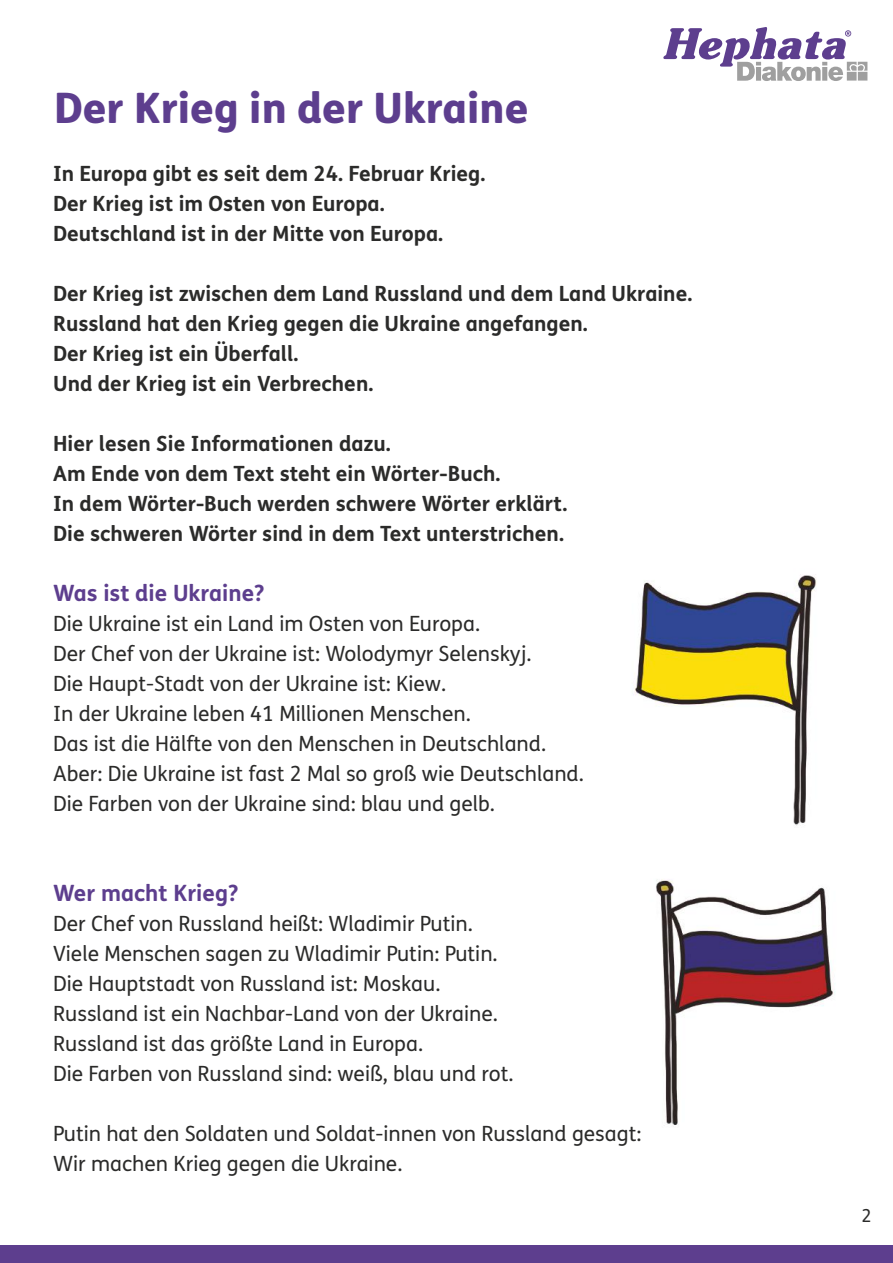
<style>
.page{position:relative;width:893px;height:1263px;background:#fff}
.page>*{position:absolute;margin:0;border:0;box-sizing:border-box;transform-origin:0 0}
.t1{font:800 42px "FS Me Pro";color:#5d3e8e}
.t2{font:700 22.5px "FS Me Pro";color:#5d3e8e}
.t3{font:21px/30px "FS Me Pro";color:#2b2b2a}
.t4{font:700 21px/30px "FS Me Pro";color:#2b2b2a}
.t5{font:18px "FS Me Pro";color:#2b2b2a}
</style>
<div class="page">
<div style="left:0;top:1244px;width:893px;height:19px;background:#5d3e8e"></div>
<svg style="left:663px;top:27px;width:204px;height:54px"></svg>
<img style="left:634px;top:575px;width:183px;height:251px">
<img style="left:656px;top:879px;width:179px;height:246px">
<h1 class="t1" style="left:54px;top:74px;width:476px">Der Krieg in der Ukraine</h1>
<p class="t4" style="left:53px;top:157px;width:434px">In Europa gibt es seit dem 24. Februar Krieg.<br>Der Krieg ist im Osten von Europa.<br>Deutschland ist in der Mitte von Europa.</p>
<p class="t4" style="left:53px;top:277px;width:641px">Der Krieg ist zwischen dem Land Russland und dem Land Ukraine.<br>Russland hat den Krieg gegen die Ukraine angefangen.<br>Der Krieg ist ein Überfall.<br>Und der Krieg ist ein Verbrechen.</p>
<p class="t4" style="left:53px;top:427px;width:516px">Hier lesen Sie Informationen dazu.<br>Am Ende von dem Text steht ein Wörter-Buch.<br>In dem Wörter-Buch werden schwere Wörter erklärt.<br>Die schweren Wörter sind in dem Text unterstrichen.</p>
<p class="t2" style="left:53px;top:575px;width:213px">Was ist die Ukraine?</p>
<p class="t3" style="left:53px;top:608px;width:532px">Die Ukraine ist ein Land im Osten von Europa.<br>Der Chef von der Ukraine ist: Wolodymyr Selenskyj.<br>Die Haupt-Stadt von der Ukraine ist: Kiew.<br>In der Ukraine leben 41 Millionen Menschen.<br>Das ist die Hälfte von den Menschen in Deutschland.<br>Aber: Die Ukraine ist fast 2 Mal so groß wie Deutschland.<br>Die Farben von der Ukraine sind: blau und gelb.</p>
<p class="t2" style="left:53px;top:875px;width:187px">Wer macht Krieg?</p>
<p class="t3" style="left:53px;top:908px;width:462px">Der Chef von Russland heißt: Wladimir Putin.<br>Viele Menschen sagen zu Wladimir Putin: Putin.<br>Die Hauptstadt von Russland ist: Moskau.<br>Russland ist ein Nachbar-Land von der Ukraine.<br>Russland ist das größte Land in Europa.<br>Die Farben von Russland sind: weiß, blau und rot.</p>
<p class="t3" style="left:53px;top:1118px;width:590px">Putin hat den Soldaten und Soldat-innen von Russland gesagt:<br>Wir machen Krieg gegen die Ukraine.</p>
<p class="t5" style="left:861px;top:1204px;width:12px">2</p>
</div>
